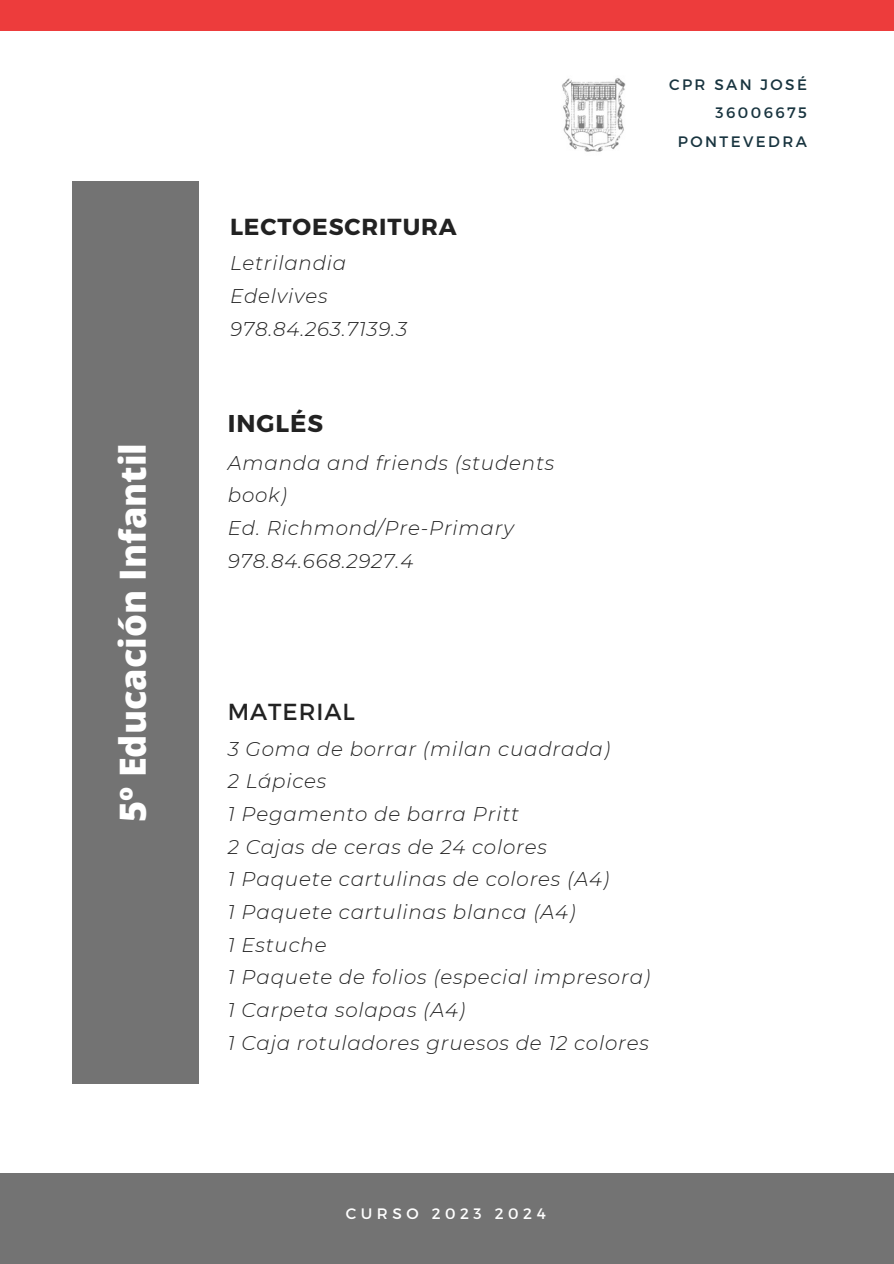
<style>
.page{position:relative;width:894px;height:1264px;background:#fff}
.page>*{position:absolute;margin:0;border:0;box-sizing:border-box;transform-origin:0 0}
.t1{font:800 36px "Open Sans";color:#fff}
.t2{font:700 24.3px "Montserrat";letter-spacing:.04em;color:#222}
.t3{font:700 23.25px "Montserrat";letter-spacing:.04em;color:#222}
.t4{font:23.25px "Montserrat";letter-spacing:.04em;color:#222}
.t5{font:italic 300 19.8px/32.7px "Montserrat";letter-spacing:.04em;color:#222}
.t6{font:15.15px "Montserrat";letter-spacing:.16em;color:#18343f}
.t7{font:15.15px "Montserrat";letter-spacing:.3em;color:#fff}
</style>
<div class="page">
<div style="left:72px;top:181px;width:126px;height:902px;background:#737373"></div>
<div style="left:0;top:1172px;width:893px;height:91px;background:#737373"></div>
<div style="left:0;top:0;width:893px;height:30px;background:#ed3c3c"></div>
<img style="left:562px;top:78px;width:64px;height:74px">
<p class="t1" style="left:107px;top:822px;width:380px;rotate:-90deg">5º Educación Infantil</p>
<p class="t3" style="left:230px;top:212px;width:228px">LECTOESCRITURA</p>
<p class="t5" style="left:230px;top:247px;width:118px">Letrilandia</p>
<p class="t5" style="left:230px;top:279px;width:99px">Edelvives</p>
<p class="t5" style="left:230px;top:312px;width:178px">978.84.263.7139.3</p>
<p class="t2" style="left:228px;top:408px;width:97px">INGLÉS</p>
<p class="t5" style="left:228px;top:446px;width:328px">Amanda and friends (students book)</p>
<p class="t5" style="left:228px;top:511px;width:287px">Ed. Richmond/Pre-Primary</p>
<p class="t5" style="left:228px;top:544px;width:187px">978.84.668.2927.4</p>
<p class="t6" style="left:669px;top:75px;width:139px">CPR SAN JOSÉ</p>
<p class="t6" style="left:715px;top:103px;width:93px">36006675</p>
<p class="t6" style="left:677px;top:131px;width:131px">PONTEVEDRA</p>
<p class="t4" style="left:228px;top:697px;width:128px">MATERIAL</p>
<p class="t5" style="left:228px;top:732px;width:384px">3 Goma de borrar (milan cuadrada)</p>
<p class="t5" style="left:228px;top:764px;width:100px">2 Lápices</p>
<p class="t5" style="left:228px;top:797px;width:292px">1 Pegamento de barra Pritt</p>
<p class="t5" style="left:228px;top:830px;width:320px">2 Cajas de ceras de 24 colores</p>
<p class="t5" style="left:228px;top:862px;width:383px">1 Paquete cartulinas de colores (A4)</p>
<p class="t5" style="left:228px;top:895px;width:349px">1 Paquete cartulinas blanca (A4)</p>
<p class="t5" style="left:228px;top:928px;width:100px">1 Estuche</p>
<p class="t5" style="left:228px;top:960px;width:424px">1 Paquete de folios (especial impresora)</p>
<p class="t5" style="left:228px;top:993px;width:239px">1 Carpeta solapas (A4)</p>
<p class="t5" style="left:228px;top:1026px;width:422px">1 Caja rotuladores gruesos de 12 colores</p>
<p class="t7" style="left:345px;top:1203px;width:201px">CURSO 2023 2024</p>
</div>
